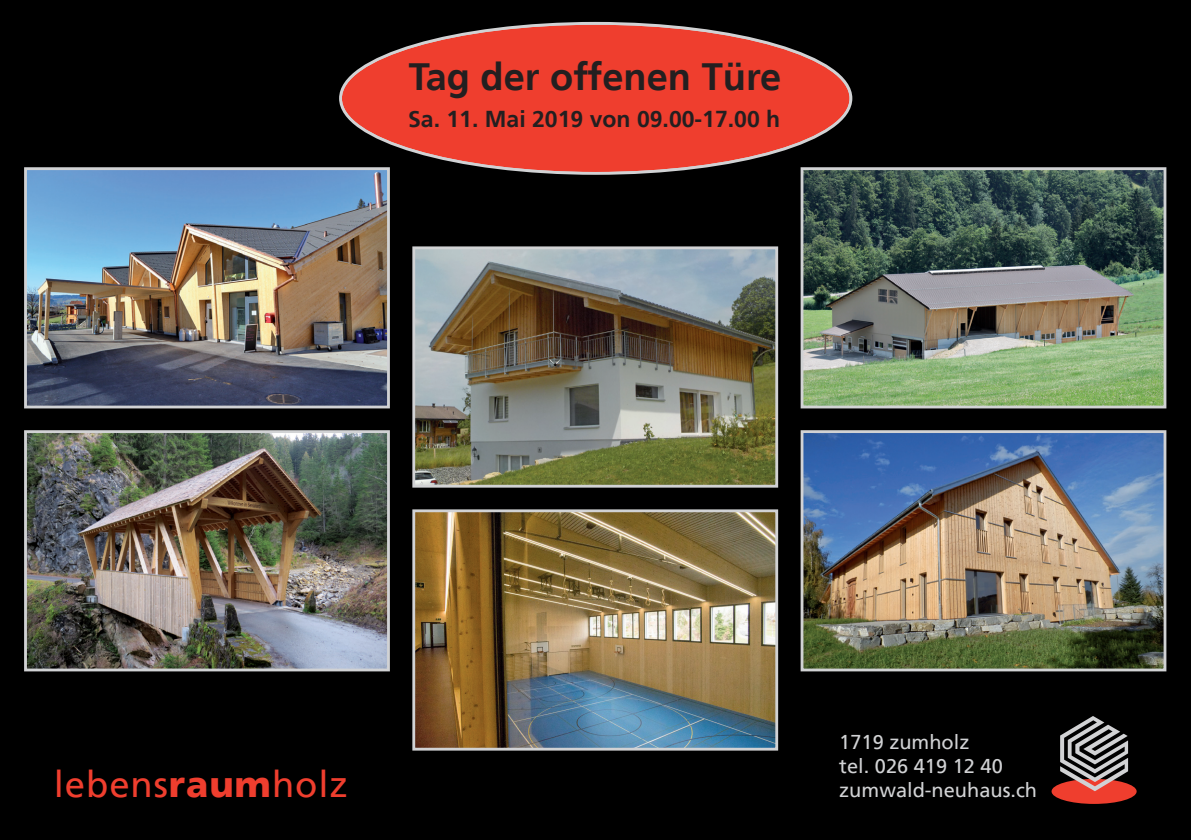
<style>
.page{position:relative;width:1191px;height:840px;background:#fff}
.page>*{position:absolute;margin:0;border:0;box-sizing:border-box;transform-origin:0 0}
.t1{font:700 38px "Frutiger LT";color:#231f20}
.t2{font:36.6px "Frutiger LT";letter-spacing:.025em;color:#ef3e2e}
.t3{font:700 23px "Frutiger LT";color:#231f20}
.t4{font:20px/24px "Frutiger LT";color:#d1d2d4}
.s1{font-weight:900}
</style>
<div class="page">
<div style="left:0;top:0;width:1191px;height:839px;background:#000"></div>
<img style="left:28px;top:171px;width:358px;height:233px">
<div style="left:24px;top:167px;width:366px;height:241px;border:3px solid #d1d2d4"></div>
<img style="left:804px;top:171px;width:358px;height:233px">
<div style="left:800px;top:167px;width:366px;height:241px;border:3px solid #d1d2d4"></div>
<img style="left:28px;top:434px;width:358px;height:233px">
<div style="left:24px;top:430px;width:366px;height:241px;border:3px solid #d1d2d4"></div>
<img style="left:416px;top:513px;width:358px;height:233px">
<div style="left:412px;top:509px;width:366px;height:241px;border:3px solid #d1d2d4"></div>
<img style="left:804px;top:434px;width:358px;height:233px">
<div style="left:800px;top:430px;width:366px;height:241px;border:3px solid #d1d2d4"></div>
<img style="left:416px;top:250px;width:358px;height:233px">
<div style="left:412px;top:246px;width:366px;height:241px;border:3px solid #d1d2d4"></div>
<svg style="left:340px;top:23px;width:511px;height:150px"></svg>
<div style="left:1051px;top:778px;width:85px;height:25px;background:#ef3e2e;border-radius:50%"></div>
<svg style="left:1060px;top:716px;width:68px;height:74px"></svg>
<h1 class="t1" style="left:409px;top:54px;width:374px">Tag der offenen Türe</h1>
<p class="t3" style="left:408px;top:106px;width:374px">Sa. 11. Mai 2019 von 09.00-17.00 h</p>
<h2 class="t2" style="left:54px;top:762px;width:295px">lebens<span class="s1">raum</span>holz</h2>
<p class="t4" style="left:839px;top:730px;width:165px">1719 zumholz tel. 026 419 12 40</p>
<p class="t4" style="left:839px;top:778px;width:199px">zumwald-neuhaus.ch</p>
</div>
